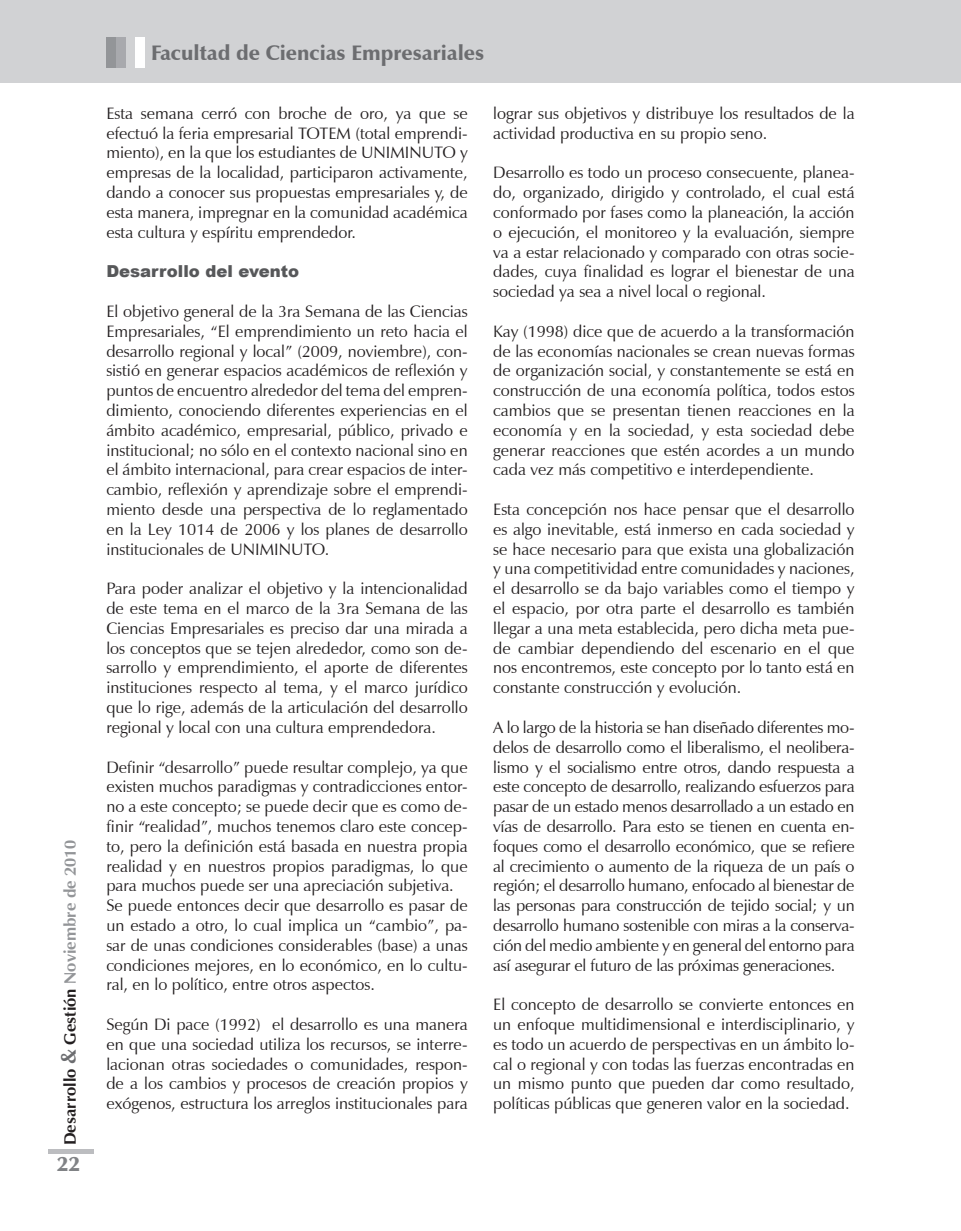
<style>
.page{position:relative;width:961px;height:1231px;background:#fff}
.page>*{position:absolute;margin:0;border:0;box-sizing:border-box;transform-origin:0 0}
.t1{font:900 21px "Zapf Humanist 601 BT";color:#6c6d70}
.t2{font:900 21px "Zapf Humanist 601 BT";color:#808285}
.t3{font:16.5px/19.8px "Zapf Humanist 601 BT";color:#231f20;text-align:justify}
.t4{font:700 16.5px "Zapf Humanist 601 BT";color:#231f20}
.t5{font:900 16.5px "Arial";color:#57585a}
.s1{font-size:21px;color:#6c6d70}
.s2{color:#939598}
</style>
<div class="page">
<div style="left:0;top:0;width:939px;height:83px;background:#d1d2d4"></div>
<div style="left:48px;top:1149px;width:46px;height:5px;background:#bcbdc0"></div>
<div style="left:106px;top:37px;width:10px;height:31px;background:#939598"></div>
<div style="left:116px;top:37px;width:10px;height:31px;background:#a8a9ad"></div>
<div style="left:135px;top:37px;width:10px;height:31px;background:#fff"></div>
<div style="left:939px;top:0;width:22px;height:83px;background:#d1d2d4"></div>
<p class="t4" style="left:60px;top:1145px;width:307px;rotate:-90deg">Desarrollo <span class="s1">&amp;</span> Gestión <span class="s2">Noviembre de 2010</span></p>
<p class="t2" style="left:57px;top:1151px;width:25px">22</p>
<p class="t1" style="left:151px;top:39px;width:334px">Facultad de Ciencias Empresariales</p>
<p class="t3" style="left:106px;top:103px;width:363px">Esta semana cerró con broche de oro, ya que se efectuó la feria empresarial TOTEM (total emprendi&shy;miento), en la que los estudiantes de UNIMINUTO y empresas de la localidad, participaron activamente, dando a conocer sus propuestas empresariales y, de esta manera, impregnar en la comunidad académica esta cultura y espíritu emprendedor.</p>
<p class="t5" style="left:106px;top:259px;width:194px">Desarrollo del evento</p>
<p class="t3" style="left:106px;top:301px;width:363px">El objetivo general de la 3ra Semana de las Ciencias Empresariales, “El emprendimiento un reto hacia el desarrollo regional y local” (2009, noviembre), con&shy;sistió en generar espacios académicos de reflexión y puntos de encuentro alrededor del tema del empren&shy;dimiento, conociendo diferentes experiencias en el ámbito académico, empresarial, público, privado e institucional; no sólo en el contexto nacional sino en el ámbito internacional, para crear espacios de inter&shy;cambio, reflexión y aprendizaje sobre el emprendi&shy;miento desde una perspectiva de lo reglamentado en la Ley 1014 de 2006 y los planes de desarrollo institucionales de UNIMINUTO.</p>
<p class="t3" style="left:106px;top:578px;width:363px">Para poder analizar el objetivo y la intencionalidad de este tema en el marco de la 3ra Semana de las Ciencias Empresariales es preciso dar una mirada a los conceptos que se tejen alrededor, como son de&shy;sarrollo y emprendimiento, el aporte de diferentes instituciones respecto al tema, y el marco jurídico que lo rige, además de la articulación del desarrollo regional y local con una cultura emprendedora.</p>
<p class="t3" style="left:106px;top:757px;width:363px;text-align:left">Definir “desarrollo” puede resultar complejo, ya que existen muchos paradigmas y contradicciones entor&shy;no a este concepto; se puede decir que es como de&shy;finir “realidad”, muchos tenemos claro este concep&shy;to, pero la definición está basada en nuestra propia realidad y en nuestros propios paradigmas, lo que para muchos puede ser una apreciación subjetiva.<br>Se puede entonces decir que desarrollo es pasar de un estado a otro, lo cual implica un “cambio”, pa&shy;sar de unas condiciones considerables (base) a unas condiciones mejores, en lo económico, en lo cultu&shy;ral, en lo político, entre otros aspectos.</p>
<p class="t3" style="left:106px;top:1014px;width:363px">Según Di pace (1992) el desarrollo es una manera en que una sociedad utiliza los recursos, se interre&shy;lacionan otras sociedades o comunidades, respon&shy;de a los cambios y procesos de creación propios y exógenos, estructura los arreglos institucionales para</p>
<p class="t3" style="left:493px;top:103px;width:363px">lograr sus objetivos y distribuye los resultados de la actividad productiva en su propio seno.</p>
<p class="t3" style="left:493px;top:163px;width:363px">Desarrollo es todo un proceso consecuente, planea&shy;do, organizado, dirigido y controlado, el cual está conformado por fases como la planeación, la acción o ejecución, el monitoreo y la evaluación, siempre va a estar relacionado y comparado con otras socie&shy;dades, cuya finalidad es lograr el bienestar de una sociedad ya sea a nivel local o regional.</p>
<p class="t3" style="left:493px;top:321px;width:363px">Kay (1998) dice que de acuerdo a la transformación de las economías nacionales se crean nuevas formas de organización social, y constantemente se está en construcción de una economía política, todos estos cambios que se presentan tienen reacciones en la economía y en la sociedad, y esta sociedad debe generar reacciones que estén acordes a un mundo cada vez más competitivo e interdependiente.</p>
<p class="t3" style="left:493px;top:499px;width:363px">Esta concepción nos hace pensar que el desarrollo es algo inevitable, está inmerso en cada sociedad y se hace necesario para que exista una globalización y una competitividad entre comunidades y naciones, el desarrollo se da bajo variables como el tiempo y el espacio, por otra parte el desarrollo es también llegar a una meta establecida, pero dicha meta pue&shy;de cambiar dependiendo del escenario en el que nos encontremos, este concepto por lo tanto está en constante construcción y evolución.</p>
<p class="t3" style="left:493px;top:717px;width:363px">A lo largo de la historia se han diseñado diferentes mo&shy;delos de desarrollo como el liberalismo, el neolibera&shy;lismo y el socialismo entre otros, dando respuesta a este concepto de desarrollo, realizando esfuerzos para pasar de un estado menos desarrollado a un estado en vías de desarrollo. Para esto se tienen en cuenta en&shy;foques como el desarrollo económico, que se refiere al crecimiento o aumento de la riqueza de un país o región; el desarrollo humano, enfocado al bienestar de las personas para construcción de tejido social; y un desarrollo humano sostenible con miras a la conserva&shy;ción del medio ambiente y en general del entorno para así asegurar el futuro de las próximas generaciones.</p>
<p class="t3" style="left:493px;top:994px;width:363px">El concepto de desarrollo se convierte entonces en un enfoque multidimensional e interdisciplinario, y es todo un acuerdo de perspectivas en un ámbito lo&shy;cal o regional y con todas las fuerzas encontradas en un mismo punto que pueden dar como resultado, políticas públicas que generen valor en la sociedad.</p>
</div>
